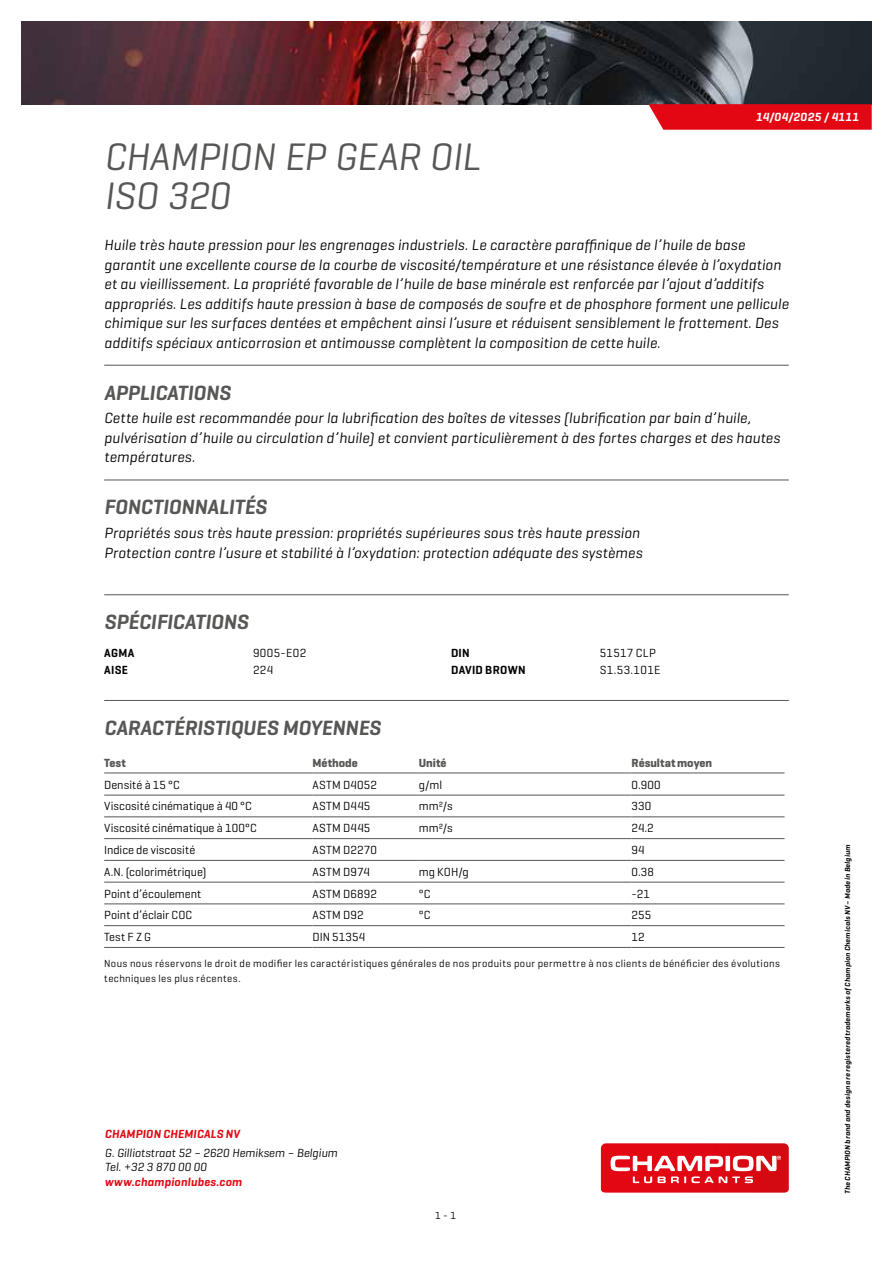
<style>
.page{position:relative;width:893px;height:1263px;background:#fff}
.page>*{position:absolute;margin:0;border:0;box-sizing:border-box;transform-origin:0 0}
.t1{font:italic 39px/39px "Geogrotesque";letter-spacing:-.005em;color:#575756}
.t2{font:italic 600 21px "Geogrotesque";letter-spacing:-.005em;color:#575756}
.t3{font:italic 15px/19.5px "Geogrotesque";letter-spacing:.01em;color:#000}
.t4{font:12px "Geogrotesque";letter-spacing:.01em;color:#000}
.t5{font:italic 12px/14.4px "Geogrotesque";color:#000}
.t6{font:italic 600 12px "Geogrotesque";letter-spacing:.015em;color:#e30613}
.t7{font:700 12px "Geogrotesque";color:#575756}
.t8{font:600 12px "Geogrotesque";letter-spacing:.02em;color:#000}
.t9{font:italic 600 12px "Geogrotesque";letter-spacing:.025em;color:#fff}
.t10{font:10.5px/15px "Geogrotesque";letter-spacing:.035em;color:#000}
.t11{font:italic 600 7.5px "Geogrotesque";letter-spacing:.025em;color:#000}
</style>
<div class="page">
<svg style="left:601px;top:1143px;width:188px;height:49px"></svg>
<img style="left:21px;top:21px;width:851px;height:83px">
<svg style="left:648px;top:104px;width:224px;height:26px"></svg>
<hr style="left:104px;top:365px;width:685px;height:1px;background:#575756">
<hr style="left:104px;top:480px;width:685px;height:1px;background:#575756">
<hr style="left:104px;top:594px;width:685px;height:1px;background:#575756">
<hr style="left:104px;top:700px;width:685px;height:1px;background:#575756">
<hr style="left:104px;top:772px;width:209px;height:1px;background:#575756">
<hr style="left:313px;top:772px;width:106px;height:1px;background:#575756">
<hr style="left:419px;top:772px;width:212px;height:1px;background:#575756">
<hr style="left:631px;top:772px;width:153px;height:1px;background:#575756">
<hr style="left:104px;top:795px;width:209px;height:1px;background:#575756">
<hr style="left:313px;top:795px;width:106px;height:1px;background:#575756">
<hr style="left:419px;top:795px;width:212px;height:1px;background:#575756">
<hr style="left:631px;top:795px;width:153px;height:1px;background:#575756">
<hr style="left:104px;top:816px;width:209px;height:1px;background:#575756">
<hr style="left:313px;top:816px;width:106px;height:1px;background:#575756">
<hr style="left:419px;top:816px;width:212px;height:1px;background:#575756">
<hr style="left:631px;top:816px;width:153px;height:1px;background:#575756">
<hr style="left:104px;top:838px;width:209px;height:1px;background:#575756">
<hr style="left:313px;top:838px;width:106px;height:1px;background:#575756">
<hr style="left:419px;top:838px;width:212px;height:1px;background:#575756">
<hr style="left:631px;top:838px;width:153px;height:1px;background:#575756">
<hr style="left:104px;top:860px;width:209px;height:1px;background:#575756">
<hr style="left:313px;top:860px;width:106px;height:1px;background:#575756">
<hr style="left:419px;top:860px;width:212px;height:1px;background:#575756">
<hr style="left:631px;top:860px;width:153px;height:1px;background:#575756">
<hr style="left:104px;top:882px;width:209px;height:1px;background:#575756">
<hr style="left:313px;top:882px;width:106px;height:1px;background:#575756">
<hr style="left:419px;top:882px;width:212px;height:1px;background:#575756">
<hr style="left:631px;top:882px;width:153px;height:1px;background:#575756">
<hr style="left:104px;top:903px;width:209px;height:1px;background:#575756">
<hr style="left:313px;top:903px;width:106px;height:1px;background:#575756">
<hr style="left:419px;top:903px;width:212px;height:1px;background:#575756">
<hr style="left:631px;top:903px;width:153px;height:1px;background:#575756">
<hr style="left:104px;top:925px;width:209px;height:1px;background:#575756">
<hr style="left:313px;top:925px;width:106px;height:1px;background:#575756">
<hr style="left:419px;top:925px;width:212px;height:1px;background:#575756">
<hr style="left:631px;top:925px;width:153px;height:1px;background:#575756">
<hr style="left:104px;top:947px;width:209px;height:1px;background:#575756">
<hr style="left:313px;top:947px;width:106px;height:1px;background:#575756">
<hr style="left:419px;top:947px;width:212px;height:1px;background:#575756">
<hr style="left:631px;top:947px;width:153px;height:1px;background:#575756">
<p class="t9" style="left:756px;top:110px;width:105px">14/04/2025 / 4111</p>
<h1 class="t1" style="left:104px;top:136px;width:378px">CHAMPION EP GEAR OIL<br>ISO 320</h1>
<p class="t3" style="left:104px;top:235px;width:686px">Huile très haute pression pour les engrenages industriels. Le caractère paraffinique de l’huile de base garantit une excellente course de la courbe de viscosité/température et une résistance élevée à l’oxydation et au vieillissement. La propriété favorable de l’huile de base minérale est renforcée par l’ajout d’additifs appropriés. Les additifs haute pression à base de composés de soufre et de phosphore forment une pellicule chimique sur les surfaces dentées et empêchent ainsi l’usure et réduisent sensiblement le frottement. Des additifs spéciaux anticorrosion et antimousse complètent la composition de cette huile.</p>
<h2 class="t2" style="left:104px;top:379px;width:128px">APPLICATIONS</h2>
<p class="t3" style="left:104px;top:408px;width:677px">Cette huile est recommandée pour la lubrification des boîtes de vitesses (lubrification par bain d’huile, pulvérisation d’huile ou circulation d’huile) et convient particulièrement à des fortes charges et des hautes températures.</p>
<h2 class="t2" style="left:104px;top:494px;width:164px">FONCTIONNALITÉS</h2>
<p class="t3" style="left:104px;top:523px;width:540px">Propriétés sous très haute pression: propriétés supérieures sous très haute pression<br>Protection contre l’usure et stabilité à l’oxydation: protection adéquate des systèmes</p>
<h2 class="t2" style="left:104px;top:609px;width:146px">SPÉCIFICATIONS</h2>
<p class="t8" style="left:104px;top:645px;width:32px">AGMA</p>
<p class="t4" style="left:253px;top:645px;width:55px">9005-E02</p>
<p class="t8" style="left:104px;top:663px;width:25px">AISE</p>
<p class="t4" style="left:253px;top:663px;width:22px">224</p>
<p class="t8" style="left:451px;top:645px;width:20px">DIN</p>
<p class="t4" style="left:600px;top:645px;width:58px">51517 CLP</p>
<p class="t8" style="left:451px;top:663px;width:76px">DAVID BROWN</p>
<p class="t4" style="left:600px;top:663px;width:62px">S1.53.101E</p>
<h2 class="t2" style="left:104px;top:715px;width:278px">CARACTÉRISTIQUES MOYENNES</h2>
<p class="t7" style="left:104px;top:755px;width:23px">Test</p>
<p class="t7" style="left:313px;top:755px;width:47px">Méthode</p>
<p class="t7" style="left:419px;top:755px;width:29px">Unité</p>
<p class="t7" style="left:631px;top:755px;width:82px">Résultat moyen</p>
<p class="t4" style="left:104px;top:777px;width:77px">Densité à 15 °C</p>
<p class="t4" style="left:313px;top:777px;width:66px">ASTM D4052</p>
<p class="t4" style="left:419px;top:777px;width:25px">g/ml</p>
<p class="t4" style="left:631px;top:777px;width:31px">0.900</p>
<p class="t4" style="left:104px;top:799px;width:149px">Viscosité cinématique à 40 °C</p>
<p class="t4" style="left:313px;top:799px;width:59px">ASTM D445</p>
<p class="t4" style="left:419px;top:799px;width:35px">mm²/s</p>
<p class="t4" style="left:631px;top:799px;width:21px">330</p>
<p class="t4" style="left:104px;top:821px;width:154px">Viscosité cinématique à 100°C</p>
<p class="t4" style="left:313px;top:821px;width:59px">ASTM D445</p>
<p class="t4" style="left:419px;top:821px;width:35px">mm²/s</p>
<p class="t4" style="left:631px;top:821px;width:24px">24.2</p>
<p class="t4" style="left:104px;top:842px;width:93px">Indice de viscosité</p>
<p class="t4" style="left:313px;top:842px;width:66px">ASTM D2270</p>
<p class="t4" style="left:631px;top:842px;width:15px">94</p>
<p class="t4" style="left:104px;top:864px;width:104px">A.N. (colorimétrique)</p>
<p class="t4" style="left:313px;top:864px;width:59px">ASTM D974</p>
<p class="t4" style="left:419px;top:864px;width:52px">mg KOH/g</p>
<p class="t4" style="left:631px;top:864px;width:24px">0.38</p>
<p class="t4" style="left:104px;top:886px;width:99px">Point d’écoulement</p>
<p class="t4" style="left:313px;top:886px;width:66px">ASTM D6892</p>
<p class="t4" style="left:419px;top:886px;width:13px">°C</p>
<p class="t4" style="left:631px;top:886px;width:20px">-21</p>
<p class="t4" style="left:104px;top:908px;width:89px">Point d’éclair COC</p>
<p class="t4" style="left:313px;top:908px;width:53px">ASTM D92</p>
<p class="t4" style="left:419px;top:908px;width:13px">°C</p>
<p class="t4" style="left:631px;top:908px;width:21px">255</p>
<p class="t4" style="left:104px;top:929px;width:48px">Test F Z G</p>
<p class="t4" style="left:313px;top:929px;width:54px">DIN 51354</p>
<p class="t4" style="left:631px;top:929px;width:15px">12</p>
<p class="t10" style="left:104px;top:956px;width:677px">Nous nous réservons le droit de modifier les caractéristiques générales de nos produits pour permettre à nos clients de bénéficier des évolutions techniques les plus récentes.</p>
<p class="t6" style="left:105px;top:1126px;width:136px">CHAMPION CHEMICALS NV</p>
<p class="t5" style="left:105px;top:1145px;width:234px">G. Gilliotstraat 52 – 2620 Hemiksem – Belgium<br>Tel. +32 3 870 00 00</p>
<p class="t6" style="left:105px;top:1174px;width:139px">www.championlubes.com</p>
<p class="t10" style="left:435px;top:1207px;width:23px">1 - 1</p>
<p class="t11" style="left:843px;top:1194px;width:351px;rotate:-90deg">The CHAMPION brand and design are registered trademarks of Champion Chemicals NV – Made in Belgium</p>
</div>
